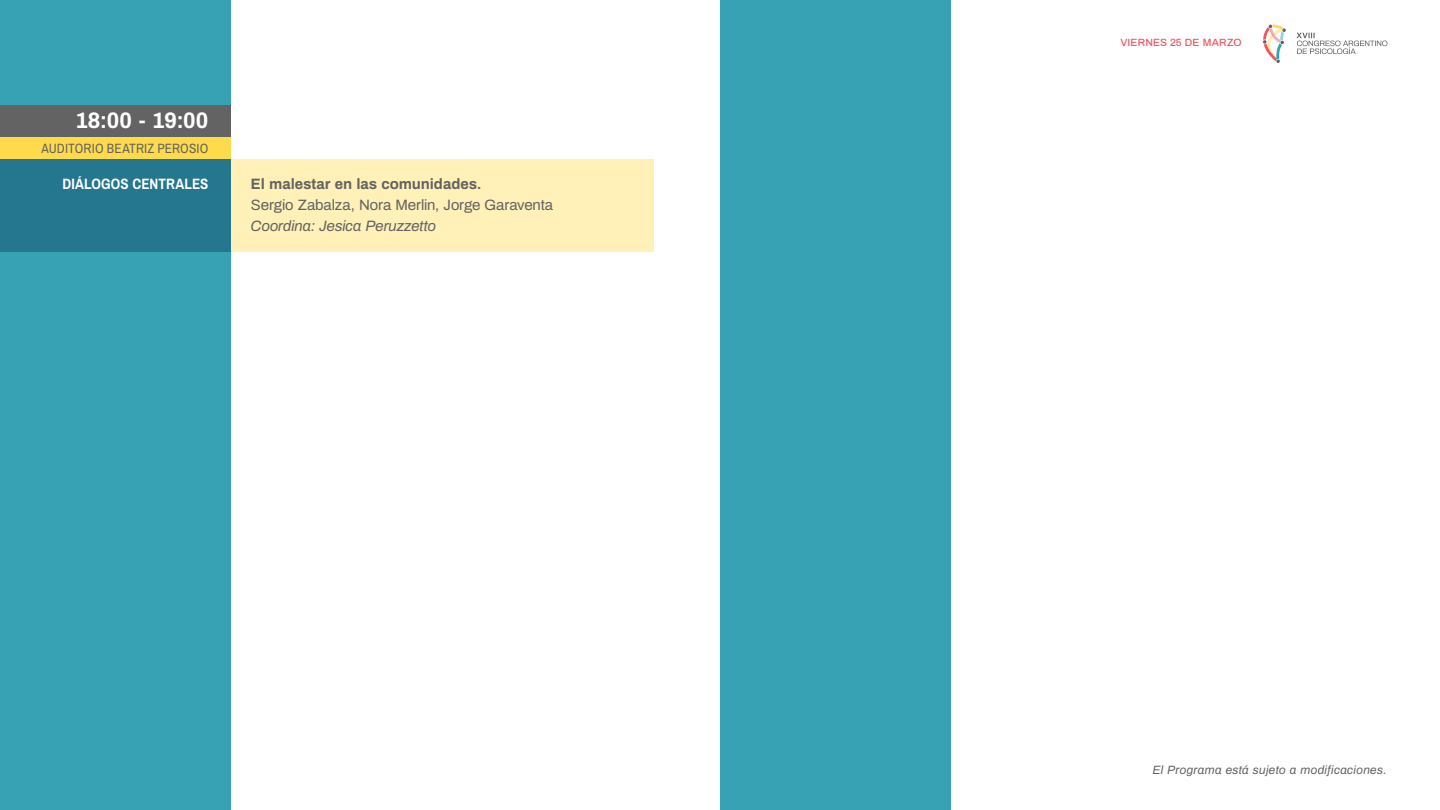
<style>
.page{position:relative;width:1440px;height:810px;background:#fff}
.page>*{position:absolute;margin:0;border:0;box-sizing:border-box;transform-origin:0 0}
.t1{font:700 22.5px "Archivo";letter-spacing:.005em;color:#fff}
.t2{font:15px "Archivo";letter-spacing:-.01em;color:#646363}
.t3{font:700 15px "Archivo";letter-spacing:-.005em;color:#646363}
.t4{font:italic 15px "Archivo";letter-spacing:-.005em;color:#646363}
.t5{font:700 15px "Archivo Narrow";letter-spacing:.01em;color:#fff}
.t6{font:13.5px "Archivo Narrow";letter-spacing:.01em;color:#646363}
.t7{font:italic 12px "Archivo";letter-spacing:.02em;color:#646363}
.t8{font:500 10.5px "Archivo";letter-spacing:.015em;color:#f25562}
</style>
<div class="page">
<div style="left:0;top:0;width:231px;height:810px;background:#36a2b3"></div>
<div style="left:720px;top:0;width:231px;height:810px;background:#36a2b3"></div>
<div style="left:0;top:159px;width:231px;height:93px;background:#25768f"></div>
<div style="left:231px;top:159px;width:422px;height:93px;background:#fff1b7"></div>
<svg style="left:1297px;top:33px;width:90px;height:21px"></svg>
<svg style="left:1263px;top:24px;width:23px;height:39px"></svg>
<div style="left:0;top:105px;width:231px;height:32px;background:#646363"></div>
<div style="left:0;top:138px;width:231px;height:21px;background:#ffdb4c"></div>
<h1 class="t1" style="left:75px;top:104px;width:135px">18:00 - 19:00</h1>
<p class="t6" style="left:41px;top:139px;width:169px">AUDITORIO BEATRIZ PEROSIO</p>
<p class="t5" style="left:62px;top:173px;width:148px">DIÁLOGOS CENTRALES</p>
<p class="t3" style="left:251px;top:173px;width:232px">El malestar en las comunidades.</p>
<p class="t2" style="left:251px;top:194px;width:304px">Sergio Zabalza, Nora Merlin, Jorge Garaventa</p>
<p class="t4" style="left:251px;top:215px;width:187px">Coordina: Jesica Peruzzetto</p>
<p class="t8" style="left:1120px;top:35px;width:123px">VIERNES 25 DE MARZO</p>
<p class="t7" style="left:1153px;top:761px;width:235px">El Programa está sujeto a modificaciones.</p>
</div>
